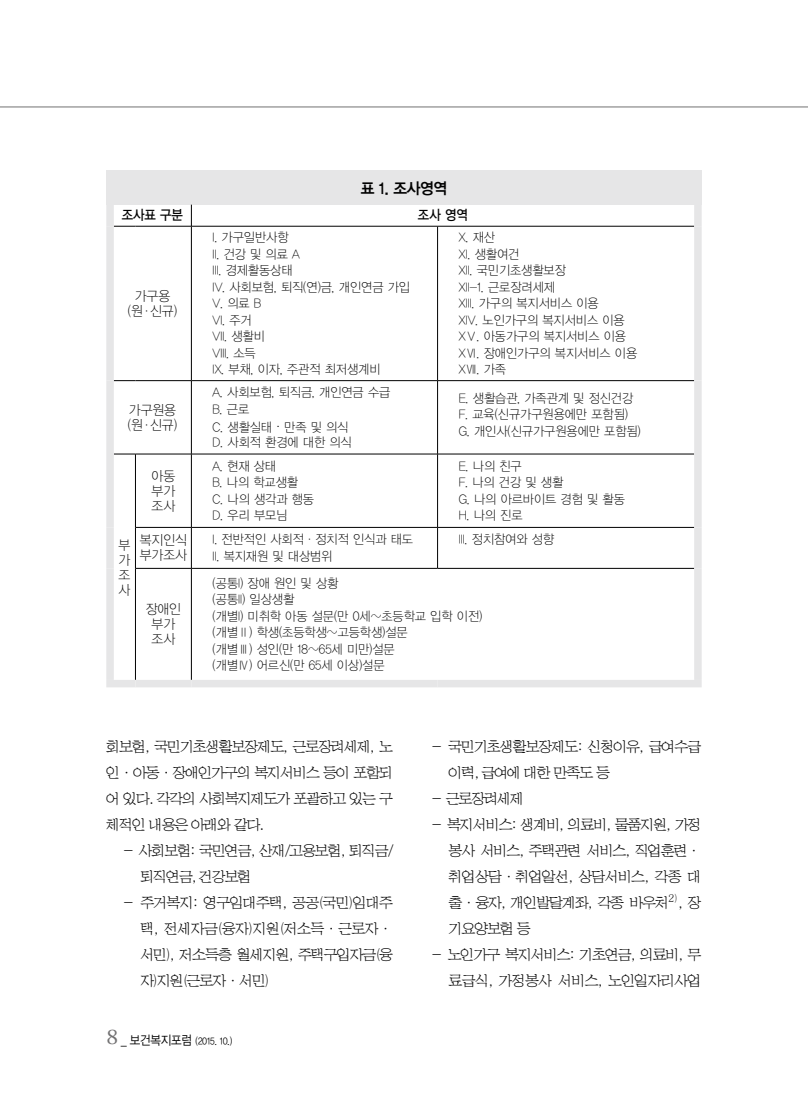
<style>
.page{position:relative;width:808px;height:1106px;background:#fff}
.page>*{position:absolute;margin:0;border:0;box-sizing:border-box;transform-origin:0 0}
.t1{font:15.75px "YDVYGO14";color:#000;scale:.95 1}
.t2{font:15px/26px "HY Sin Mun Myeong Jo Pro";letter-spacing:-.08em;color:#000;text-align:justify}
.t3{font:15px/26px "HY Sin Mun Myeong Jo Pro";letter-spacing:-.055em;color:#000;text-align:right}
.t4{font:13.8px "YDVYGO13";letter-spacing:-.005em;color:#000;scale:.9 1}
.t5{font:13.5px/15px "YDVYGO11";color:#000;text-align:center;scale:.95 1}
.t6{font:12.75px/16.5px "YDVYGO11";color:#000;scale:.95 1}
.t7{font:9.75px "YDVYGO12";letter-spacing:-.02em;color:#000;scale:.9 1}
.s1{font-family:"HY Sin Mun Myeong Jo Pro"}
.s2{font-family:"Adobe Garamond Pro";font-size:22.5px;color:#727172}
.s3{font-size:12.75px}
</style>
<div class="page">
<hr style="left:0;top:107px;width:808px;height:1px;background:#727172">
<div style="left:106px;top:170px;width:596px;height:34px;background:#e6e6e7"></div>
<svg style="left:191px;top:204px;width:1px;height:22px"></svg>
<svg style="left:114px;top:226px;width:21px;height:1px"></svg>
<hr style="left:135px;top:226px;width:56px;height:1px;background:#000">
<hr style="left:191px;top:226px;width:247px;height:1px;background:#000">
<hr style="left:191px;top:226px;width:1px;height:154px;background:#000">
<hr style="left:438px;top:226px;width:256px;height:1px;background:#000">
<hr style="left:437px;top:226px;width:1px;height:154px;background:#000">
<svg style="left:114px;top:380px;width:21px;height:1px"></svg>
<hr style="left:135px;top:380px;width:56px;height:1px;background:#000">
<hr style="left:191px;top:380px;width:247px;height:1px;background:#000">
<hr style="left:191px;top:381px;width:1px;height:73px;background:#000">
<hr style="left:438px;top:380px;width:256px;height:1px;background:#000">
<hr style="left:437px;top:381px;width:1px;height:73px;background:#000">
<svg style="left:114px;top:454px;width:21px;height:1px"></svg>
<hr style="left:135px;top:454px;width:56px;height:1px;background:#000">
<hr style="left:135px;top:454px;width:1px;height:73px;background:#000">
<hr style="left:191px;top:454px;width:247px;height:1px;background:#000">
<hr style="left:191px;top:454px;width:1px;height:73px;background:#000">
<hr style="left:438px;top:454px;width:256px;height:1px;background:#000">
<hr style="left:437px;top:454px;width:1px;height:73px;background:#000">
<hr style="left:135px;top:527px;width:56px;height:1px;background:#000">
<hr style="left:135px;top:527px;width:1px;height:41px;background:#000">
<hr style="left:191px;top:527px;width:247px;height:1px;background:#000">
<hr style="left:191px;top:527px;width:1px;height:41px;background:#000">
<hr style="left:438px;top:527px;width:256px;height:1px;background:#000">
<hr style="left:437px;top:527px;width:1px;height:41px;background:#000">
<hr style="left:135px;top:568px;width:56px;height:1px;background:#000">
<hr style="left:135px;top:568px;width:1px;height:112px;background:#000">
<hr style="left:191px;top:568px;width:247px;height:1px;background:#000">
<hr style="left:191px;top:568px;width:1px;height:112px;background:#000">
<hr style="left:438px;top:568px;width:256px;height:1px;background:#000">
<div style="left:106px;top:204px;width:8px;height:22px;background:#e6e6e7"></div>
<div style="left:694px;top:204px;width:8px;height:22px;background:#e6e6e7"></div>
<div style="left:106px;top:226px;width:8px;height:154px;background:#e6e6e7"></div>
<div style="left:694px;top:226px;width:8px;height:154px;background:#e6e6e7"></div>
<div style="left:106px;top:380px;width:8px;height:74px;background:#e6e6e7"></div>
<div style="left:694px;top:380px;width:8px;height:74px;background:#e6e6e7"></div>
<div style="left:106px;top:454px;width:8px;height:73px;background:#e6e6e7"></div>
<div style="left:106px;top:527px;width:8px;height:41px;background:#e6e6e7"></div>
<div style="left:106px;top:568px;width:8px;height:112px;background:#e6e6e7"></div>
<div style="left:106px;top:680px;width:29px;height:7px;background:#e6e6e7"></div>
<div style="left:694px;top:454px;width:8px;height:73px;background:#e6e6e7"></div>
<div style="left:694px;top:527px;width:8px;height:41px;background:#e6e6e7"></div>
<div style="left:694px;top:568px;width:8px;height:112px;background:#e6e6e7"></div>
<div style="left:135px;top:680px;width:56px;height:7px;background:#e6e6e7"></div>
<div style="left:191px;top:680px;width:247px;height:7px;background:#e6e6e7"></div>
<div style="left:438px;top:680px;width:264px;height:7px;background:#e6e6e7"></div>
<p class="t1" style="left:361px;top:179px;width:92px">표 1. 조사영역</p>
<p class="t4" style="left:122px;top:207px;width:69px">조사표 구분</p>
<p class="t4" style="left:418px;top:207px;width:57px">조사 영역</p>
<p class="t5" style="left:128px;top:288px;width:53px">가구용 (원 · 신규)</p>
<p class="t5" style="left:128px;top:402px;width:53px;text-align:left">가구원용 (원 · 신규)</p>
<p class="t6" style="left:213px;top:229px;width:209px">I. 가구일반사항<br>II. 건강 및 의료 A<br>III. 경제활동상태<br>IV. 사회보험, 퇴직(연)금, 개인연금 가입<br>V. 의료 B<br>VI. 주거<br>VII. 생활비<br>VIII. 소득<br>IX. 부채, 이자, 주관적 최저생계비</p>
<p class="t6" style="left:459px;top:229px;width:189px">X. 재산<br>XI. 생활여건<br>XII. 국민기초생활보장<br>XII-1. 근로장려세제<br>XIII. 가구의 복지서비스 이용<br>XIV. 노인가구의 복지서비스 이용<br>XⅤ. 아동가구의 복지서비스 이용<br>XⅥ. 장애인가구의 복지서비스 이용<br>XⅦ. 가족</p>
<p class="t6" style="left:213px;top:384px;width:189px;line-height:17.1px">A. 사회보험, 퇴직금, 개인연금 수급<br>B. 근로<br>C. 생활실태<span class="s1">·</span>만족 및 의식</p>
<p class="t6" style="left:213px;top:434px;width:148px">D. 사회적 환경에 대한 의식</p>
<p class="t6" style="left:459px;top:389px;width:193px">E. 생활습관, 가족관계 및 정신건강<br>F. 교육(신규가구원용에만 포함됨)<br>G. 개인사(신규가구원용에만 포함됨)</p>
<p class="t5" style="left:119px;top:537px;width:14px;text-align:justify">부 가 조 사</p>
<p class="t5" style="left:152px;top:468px;width:26px;text-align:justify">아동 부가 조사</p>
<p class="t6" style="left:213px;top:458px;width:108px">A. 현재 상태<br>B. 나의 학교생활<br>C. 나의 생각과 행동<br>D. 우리 부모님</p>
<p class="t6" style="left:459px;top:458px;width:176px">E. 나의 친구<br>F. 나의 건강 및 생활<br>G. 나의 아르바이트 경험 및 활동<br>H. 나의 진로</p>
<p class="t5" style="left:140px;top:533px;width:51px;text-align:left">복지인식 부가조사</p>
<p class="t6" style="left:213px;top:531px;width:212px">I. 전반적인 사회적 · 정치적 인식과 태도<br>II. 복지재원 및 대상범위</p>
<p class="t6" style="left:459px;top:531px;width:102px">III. 정치참여와 성향</p>
<p class="t5" style="left:146px;top:601px;width:39px">장애인 부가 조사</p>
<p class="t6" style="left:213px;top:574px;width:285px">(공통I) 장애 원인 및 상황<br>(공통II) 일상생활<br>(개별I) 미취학 아동 설문(만 0세~초등학교 입학 이전) (개별Ⅱ) 학생(초등학생~고등학생)설문<br>(개별Ⅲ) 성인(만 18~65세 미만)설문<br>(개별Ⅳ) 어르신(만 65세 이상)설문</p>
<p class="t2" style="left:106px;top:734px;width:289px">회보험, 국민기초생활보장제도, 근로장려세제, 노 인·아동·장애인가구의 복지서비스 등이 포함되 어 있다. 각각의 사회복지제도가 포괄하고 있는 구 체적인 내용은 아래와 같다.</p>
<p class="t2" style="left:140px;top:838px;width:255px;text-indent:-18px">- 사회보험: 국민연금, 산재/고용보험, 퇴직금/ 퇴직연금, 건강보험</p>
<p class="t2" style="left:140px;top:889px;width:254px;text-indent:-18px">- 주거복지: 영구임대주택, 공공(국민)임대주 택, 전세자금(융자)지원(저소득·근로자· 서민), 저소득층 월세지원, 주택구입자금(융 자)지원(근로자·서민)</p>
<p class="t7" style="left:106px;top:1035px;width:141px"><span class="s2">8</span> <span class="s3">_ 보건복지포럼</span> (2015. 10.)</p>
<p class="t2" style="left:449px;top:734px;width:254px;text-indent:-18px">- 국민기초생활보장제도: 신청이유, 급여수급 이력, 급여에 대한 만족도 등</p>
<p class="t2" style="left:431px;top:786px;width:95px">- 근로장려세제</p>
<p class="t2" style="left:449px;top:812px;width:255px;text-indent:-18px">- 복지서비스: 생계비, 의료비, 물품지원, 가정 봉사 서비스, 주택관련 서비스, 직업훈련· 취업상담·취업알선, 상담서비스, 각종 대 출·융자, 개인발달계좌, 각종 바우처<sup>2)</sup>, 장 기요양보험 등</p>
<p class="t3" style="left:431px;top:941px;width:273px">- 노인가구 복지서비스: 기초연금, 의료비, 무 료급식, 가정봉사 서비스, 노인일자리사업</p>
</div>
